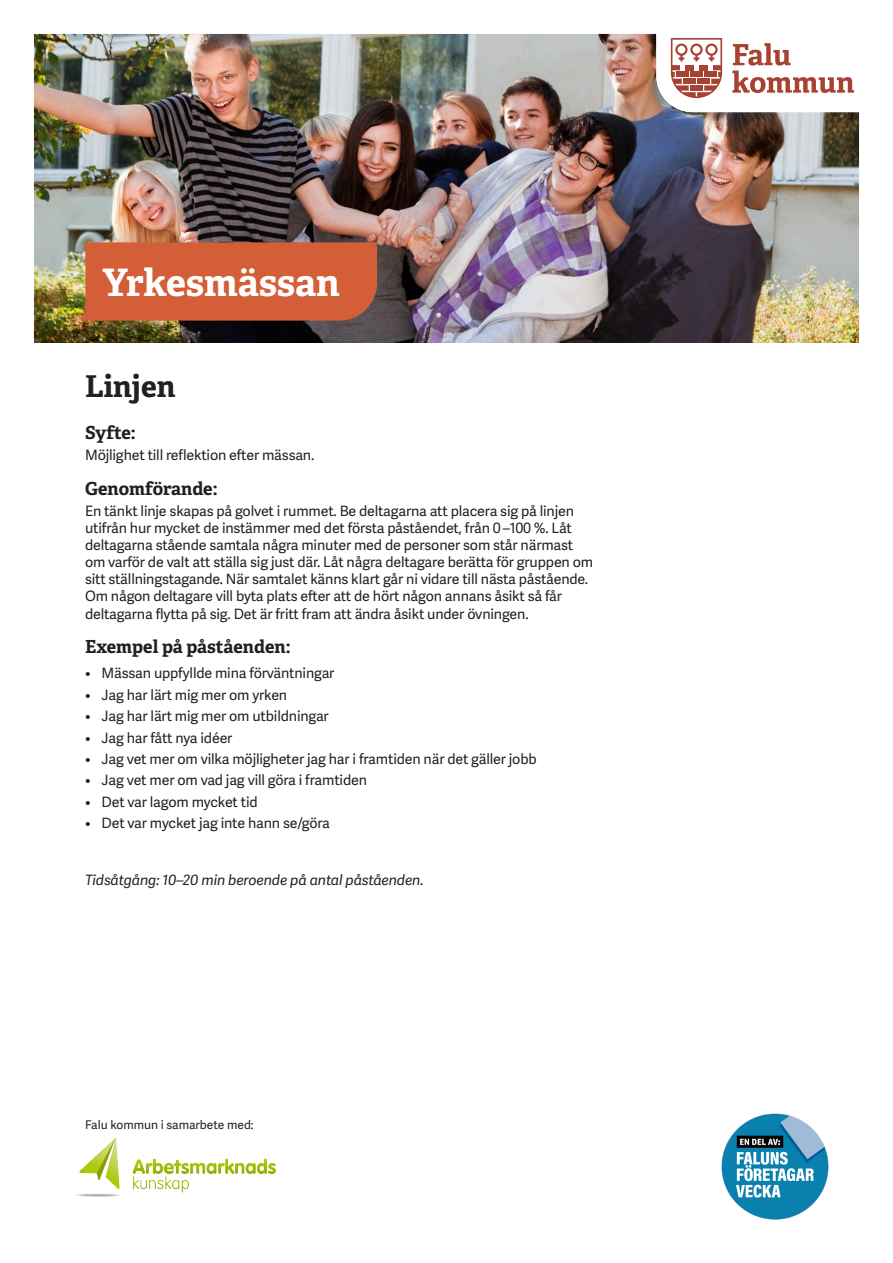
<style>
.page{position:relative;width:893px;height:1263px;background:#fff}
.page>*{position:absolute;margin:0;border:0;box-sizing:border-box;transform-origin:0 0}
.t1{font:700 37.8px "Adelle";letter-spacing:-.005em;color:#fff}
.Rubrik_1{font:700 30px "Adelle";color:#231f20}
.Rubrik_2{font:700 18px "Adelle";color:#231f20}
.Brödtext{font:14.25px/17.1px "Adelle Sans";letter-spacing:-.01em;color:#231f20}
.Brödtext-2{font:italic 14.25px "Adelle Sans";letter-spacing:-.01em;color:#231f20}
.t2{font:12px "Adelle Sans";color:#231f20}
</style>
<div class="page">
<img style="left:33px;top:33px;width:827px;height:1187px">
<img style="left:722px;top:1113px;width:106px;height:106px">
<img style="left:74px;top:1138px;width:201px;height:58px">
<h1 class="t1" style="left:102px;top:258px;width:239px">Yrkesmässan</h1>
<p class="Rubrik_1" style="left:85px;top:367px;width:92px">Linjen</p>
<p class="Rubrik_2" style="left:85px;top:421px;width:52px">Syfte:</p>
<p class="Brödtext" style="left:85px;top:447px;width:231px">Möjlighet till reflektion efter mässan.</p>
<p class="Rubrik_2" style="left:85px;top:477px;width:134px">Genomförande:</p>
<p class="Brödtext" style="left:85px;top:503px;width:510px">En tänkt linje skapas på golvet i rummet. Be deltagarna att placera sig på linjen utifrån hur mycket de instämmer med det första påståendet, från 0 –100 %. Låt deltagarna stående samtala några minuter med de personer som står närmast om varför de valt att ställa sig just där. Låt några deltagare berätta för gruppen om sitt ställningstagande. När samtalet känns klart går ni vidare till nästa påstående.<br>Om någon deltagare vill byta plats efter att de hört någon annans åsikt så får deltagarna flytta på sig. Det är fritt fram att ändra åsikt under övningen.</p>
<p class="Rubrik_2" style="left:85px;top:635px;width:207px">Exempel på påståenden:</p>
<p class="Brödtext" style="left:85px;top:665px;width:251px">• Mässan uppfyllde mina förväntningar</p>
<p class="Brödtext" style="left:85px;top:687px;width:204px">• Jag har lärt mig mer om yrken</p>
<p class="Brödtext" style="left:85px;top:708px;width:245px">• Jag har lärt mig mer om utbildningar</p>
<p class="Brödtext" style="left:85px;top:729px;width:149px">• Jag har fått nya idéer</p>
<p class="Brödtext" style="left:85px;top:751px;width:453px">• Jag vet mer om vilka möjligheter jag har i framtiden när det gäller jobb</p>
<p class="Brödtext" style="left:85px;top:772px;width:283px">• Jag vet mer om vad jag vill göra i framtiden</p>
<p class="Brödtext" style="left:85px;top:793px;width:174px">• Det var lagom mycket tid</p>
<p class="Brödtext" style="left:85px;top:815px;width:246px">• Det var mycket jag inte hann se/göra</p>
<p class="Brödtext-2" style="left:85px;top:872px;width:340px">Tidsåtgång: 10–20 min beroende på antal påståenden.</p>
<p class="t2" style="left:85px;top:1117px;width:170px">Falu kommun i samarbete med:</p>
</div>
